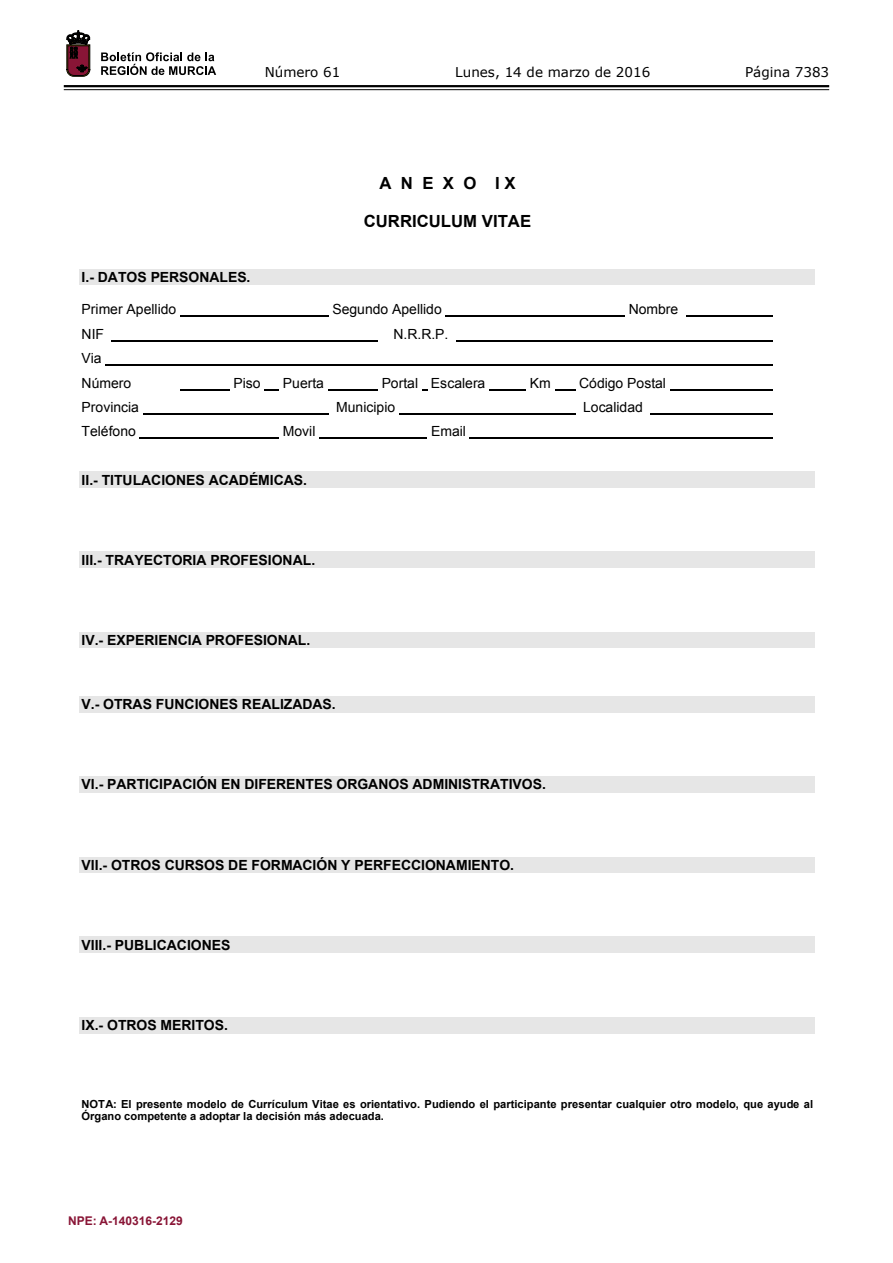
<style>
.page{position:relative;width:893px;height:1263px;background:#fff}
.page>*{position:absolute;margin:0;border:0;box-sizing:border-box;transform-origin:0 0}
.t1{font:700 16.8px "Arial";color:#000}
.t2{font:700 13.95px "Arial";color:#000}
.t3{font:13.95px/24.5px "Arial";color:#000}
.t4{font:13.5px "Verdana";color:#000}
.t5{font:700 12px "Arial";color:#891536}
.t6{font:700 11.1px/12.9px "Arial";color:#000}
</style>
<div class="page">
<hr style="left:64px;top:85px;width:765px;height:2px;background:#000">
<hr style="left:64px;top:89px;width:765px;height:1px;background:#000">
<svg style="left:101px;top:52px;width:115px;height:23px"></svg>
<svg style="left:67px;top:31px;width:23px;height:45px"></svg>
<div style="left:80px;top:269px;width:735px;height:16px;background:#e6e6e6"></div>
<hr style="left:180px;top:316px;width:149px;height:1px;background:#000">
<hr style="left:446px;top:316px;width:179px;height:1px;background:#000">
<hr style="left:686px;top:316px;width:87px;height:1px;background:#000">
<hr style="left:112px;top:340px;width:266px;height:1px;background:#000">
<hr style="left:456px;top:340px;width:317px;height:1px;background:#000">
<hr style="left:106px;top:365px;width:667px;height:1px;background:#000">
<hr style="left:180px;top:389px;width:50px;height:1px;background:#000">
<svg style="left:265px;top:389px;width:14px;height:1px"></svg>
<hr style="left:328px;top:389px;width:50px;height:1px;background:#000">
<hr style="left:489px;top:389px;width:37px;height:1px;background:#000">
<svg style="left:555px;top:389px;width:20px;height:1px"></svg>
<hr style="left:670px;top:389px;width:103px;height:1px;background:#000">
<hr style="left:143px;top:413px;width:186px;height:1px;background:#000">
<hr style="left:399px;top:413px;width:176px;height:1px;background:#000">
<hr style="left:651px;top:413px;width:122px;height:1px;background:#000">
<hr style="left:140px;top:438px;width:139px;height:1px;background:#000">
<hr style="left:319px;top:438px;width:108px;height:1px;background:#000">
<hr style="left:470px;top:438px;width:303px;height:1px;background:#000">
<div style="left:80px;top:472px;width:735px;height:16px;background:#e6e6e6"></div>
<div style="left:80px;top:552px;width:735px;height:16px;background:#e6e6e6"></div>
<div style="left:80px;top:632px;width:735px;height:16px;background:#e6e6e6"></div>
<div style="left:80px;top:696px;width:735px;height:16px;background:#e6e6e6"></div>
<div style="left:80px;top:776px;width:735px;height:16px;background:#e6e6e6"></div>
<div style="left:80px;top:857px;width:735px;height:16px;background:#e6e6e6"></div>
<div style="left:80px;top:937px;width:735px;height:16px;background:#e6e6e6"></div>
<div style="left:80px;top:1017px;width:735px;height:16px;background:#e6e6e6"></div>
<p class="t4" style="left:265px;top:62px;width:77px">Número 61</p>
<p class="t4" style="left:455px;top:62px;width:196px">Lunes, 14 de marzo de 2016</p>
<p class="t4" style="left:745px;top:62px;width:86px">Página 7383</p>
<p class="t1" style="left:379px;top:172px;width:138px">A N E X O I X</p>
<p class="t1" style="left:364px;top:210px;width:169px">CURRICULUM VITAE</p>
<p class="t2" style="left:82px;top:268px;width:170px">I.- DATOS PERSONALES.</p>
<p class="t3" style="left:82px;top:297px;width:96px">Primer Apellido</p>
<p class="t3" style="left:332px;top:297px;width:111px">Segundo Apellido</p>
<p class="t3" style="left:629px;top:297px;width:51px">Nombre</p>
<p class="t3" style="left:82px;top:322px;width:24px">NIF</p>
<p class="t3" style="left:393px;top:322px;width:57px">N.R.R.P.</p>
<p class="t3" style="left:82px;top:346px;width:51px">Via<br>Número</p>
<p class="t3" style="left:234px;top:371px;width:29px">Piso</p>
<p class="t3" style="left:283px;top:371px;width:43px">Puerta</p>
<p class="t3" style="left:382px;top:371px;width:105px">Portal Escalera</p>
<p class="t3" style="left:530px;top:371px;width:22px">Km</p>
<p class="t3" style="left:579px;top:371px;width:88px">Código Postal</p>
<p class="t3" style="left:82px;top:395px;width:59px">Provincia</p>
<p class="t3" style="left:336px;top:395px;width:61px">Municipio</p>
<p class="t3" style="left:583px;top:395px;width:61px">Localidad</p>
<p class="t3" style="left:82px;top:419px;width:56px">Teléfono</p>
<p class="t3" style="left:283px;top:419px;width:34px">Movil</p>
<p class="t3" style="left:431px;top:419px;width:36px">Email</p>
<p class="t2" style="left:82px;top:470px;width:227px">II.- TITULACIONES ACADÉMICAS.</p>
<p class="t2" style="left:82px;top:551px;width:235px">III.- TRAYECTORIA PROFESIONAL.</p>
<p class="t2" style="left:82px;top:631px;width:230px">IV.- EXPERIENCIA PROFESIONAL.</p>
<p class="t2" style="left:82px;top:695px;width:256px">V.- OTRAS FUNCIONES REALIZADAS.</p>
<p class="t2" style="left:82px;top:775px;width:466px">VI.- PARTICIPACIÓN EN DIFERENTES ORGANOS ADMINISTRATIVOS.</p>
<p class="t2" style="left:82px;top:855px;width:434px">VII.- OTROS CURSOS DE FORMACIÓN Y PERFECCIONAMIENTO.</p>
<p class="t2" style="left:82px;top:936px;width:150px">VIII.- PUBLICACIONES</p>
<p class="t2" style="left:82px;top:1016px;width:148px">IX.- OTROS MERITOS.</p>
<p class="t6" style="left:82px;top:1097px;width:733px">NOTA: El presente modelo de Currículum Vitae es orientativo. Pudiendo el participante presentar cualquier otro modelo, que ayude al<br>Órgano competente a adoptar la decisión más adecuada.</p>
<p class="t5" style="left:68px;top:1213px;width:116px">NPE: A-140316-2129</p>
</div>
